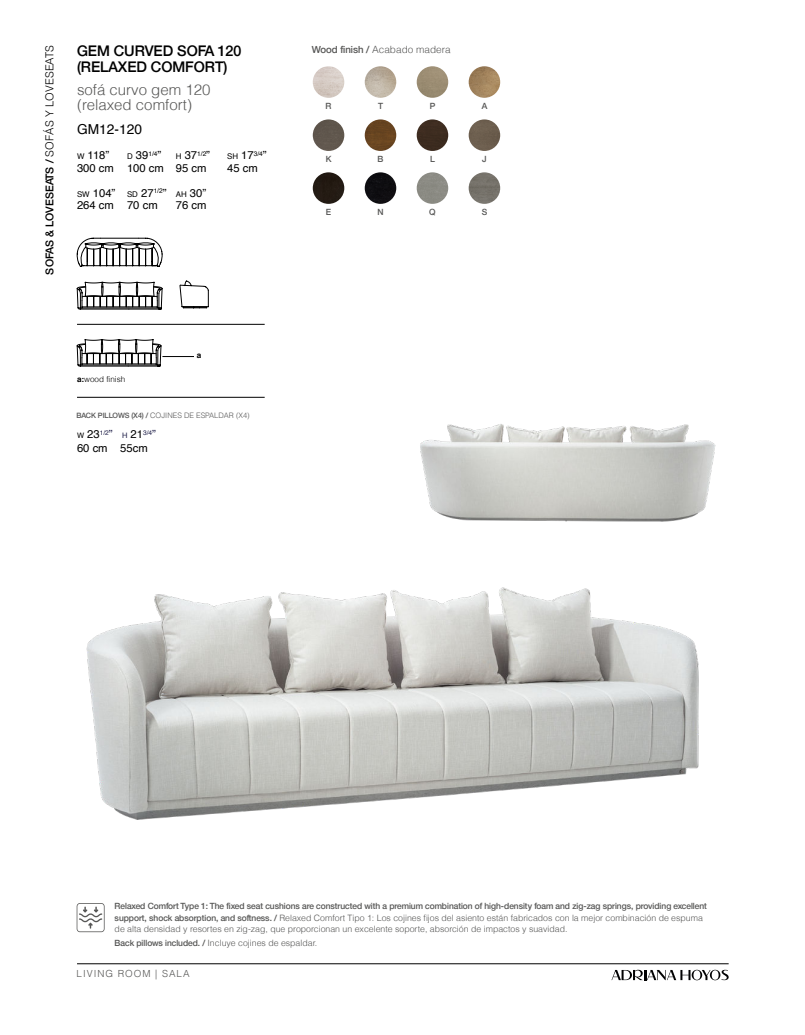
<style>
.page{position:relative;width:805px;height:1035px;background:#fff}
.page>*{position:absolute;margin:0;border:0;box-sizing:border-box;transform-origin:0 0}
.t1{font:500 15px/16.2px "Helvetica";color:#000}
.t2{font:300 15px/15px "Helvetica";color:#575756}
.t3{font:13.75px "Helvetica";color:#000}
.t4{font:11.25px/12.5px "Helvetica";color:#000}
.t5{font:11.25px "Helvetica";color:#000}
.t6{font:500 11.12px "Helvetica";letter-spacing:.01em;color:#000}
.t7{font:300 10px "Helvetica";color:#575756}
.t8{font:300 9.75px "Helvetica";letter-spacing:.1em;color:#575756}
.t9{font:300 8.75px/11.2px "Helvetica";color:#575756}
.t10{font:500 8.75px "Helvetica";color:#575756}
.t11{font:300 8.12px "Helvetica";color:#000}
.t12{font:700 8.12px "Helvetica";color:#000}
.t13{font:300 7.5px "Helvetica";color:#575757}
.t14{font:6.5px "Helvetica";color:#22224b}
.s1{font-weight:300}
.s2{font-size:7.88px}
.s3{font-style:inherit}
.s4{font-weight:700}
.s5{font-weight:500}
.s6{font-size:7.5px;color:#000}
.s7{font-size:11.25px;color:#000}
.s8{font-size:11.25px}
.s9{font-size:7.5px}
</style>
<div class="page">
<svg style="left:77px;top:238px;width:132px;height:71px"></svg>
<img style="left:420px;top:424px;width:296px;height:98px">
<hr style="left:77px;top:324px;width:187px;height:1px;background:#000">
<hr style="left:77px;top:397px;width:187px;height:1px;background:#000">
<hr style="left:162px;top:356px;width:32px;height:1px;background:#000">
<img style="left:313px;top:172px;width:31px;height:32px;border-radius:16px">
<img style="left:313px;top:119px;width:31px;height:32px;border-radius:16px">
<img style="left:313px;top:66px;width:31px;height:32px;border-radius:16px">
<img style="left:416px;top:172px;width:32px;height:32px;border-radius:16px">
<img style="left:416px;top:66px;width:32px;height:32px;border-radius:16px">
<img style="left:416px;top:119px;width:32px;height:32px;border-radius:16px">
<img style="left:468px;top:119px;width:32px;height:32px;border-radius:16px">
<img style="left:468px;top:172px;width:32px;height:32px;border-radius:16px">
<img style="left:468px;top:66px;width:32px;height:32px;border-radius:16px">
<img style="left:364px;top:119px;width:32px;height:32px;border-radius:16px">
<img style="left:364px;top:172px;width:32px;height:32px;border-radius:16px">
<img style="left:364px;top:66px;width:32px;height:32px;border-radius:16px">
<img style="left:86px;top:587px;width:613px;height:233px">
<svg style="left:77px;top:339px;width:84px;height:27px"></svg>
<hr style="left:77px;top:963px;width:651px;height:1px;background:#000">
<svg style="left:611px;top:969px;width:117px;height:11px"></svg>
<svg style="left:77px;top:903px;width:28px;height:29px"></svg>
<p class="t6" style="left:45px;top:274px;width:231px;rotate:-90deg">SOFAS &amp; LOVESEATS / <span class="s1">SOFÁS Y LOVESEATS</span></p>
<h1 class="t1" style="left:77px;top:44px;width:166px">GEM CURVED SOFA 120 (RELAXED COMFORT)</h1>
<h1 class="t2" style="left:77px;top:83px;width:135px">sofá curvo gem 120 (relaxed comfort)</h1>
<h2 class="t3" style="left:77px;top:122px;width:66px">GM12-120</h2>
<p class="t4" style="left:77px;top:149px;width:34px"><span class="s2">W</span> 118”</p>
<p class="t4" style="left:127px;top:149px;width:36px"><span class="s2">D</span> 39<sup>1/4</sup>”</p>
<p class="t4" style="left:176px;top:149px;width:36px"><span class="s2">H</span> 37<sup>1/2</sup>”</p>
<p class="t4" style="left:227px;top:149px;width:41px"><span class="s2">SH</span> 17<sup>3/4</sup>”</p>
<p class="t4" style="left:77px;top:162px;width:131px">300 <span class="s3">cm</span> 100 <span class="s3">cm</span> 95 <span class="s3">cm</span></p>
<p class="t4" style="left:227px;top:162px;width:32px">45 <span class="s3">cm</span></p>
<p class="t4" style="left:77px;top:187px;width:131px"><span class="s2">SW</span> 104” <span class="s2">SD</span> 27<sup>1/2</sup>” <span class="s2">AH</span> 30”<br>264 <span class="s3">cm</span> 70 <span class="s3">cm</span></p>
<p class="t4" style="left:176px;top:199px;width:32px">76 <span class="s3">cm</span></p>
<p class="t11" style="left:77px;top:376px;width:50px"><span class="s4">a:</span>wood finish</p>
<p class="t12" style="left:197px;top:351px;width:6px">a</p>
<p class="t13" style="left:76px;top:410px;width:175px"><span class="s5">BACK PILLOWS (X4) /</span> COJINES DE ESPALDAR (X4)</p>
<p class="t14" style="left:77px;top:428px;width:80px"><span class="s6">W</span> <span class="s7">23</span>1/2<span class="s8">”</span> <span class="s9">H</span> <span class="s7">21</span>3/4<span class="s8">”</span></p>
<p class="t5" style="left:77px;top:441px;width:72px">60 cm 55cm</p>
<p class="t7" style="left:312px;top:43px;width:140px"><span class="s5">Wood finish /</span> Acabado madera</p>
<p class="t10" style="left:325px;top:103px;width:7px">R</p>
<p class="t10" style="left:378px;top:103px;width:6px">T</p>
<p class="t10" style="left:429px;top:103px;width:7px">P</p>
<p class="t10" style="left:481px;top:103px;width:7px">A</p>
<p class="t10" style="left:325px;top:156px;width:7px">K</p>
<p class="t10" style="left:326px;top:209px;width:7px">E</p>
<p class="t10" style="left:377px;top:156px;width:7px">B</p>
<p class="t10" style="left:377px;top:209px;width:8px">N</p>
<p class="t10" style="left:430px;top:156px;width:6px">L</p>
<p class="t10" style="left:482px;top:156px;width:6px">J</p>
<p class="t10" style="left:429px;top:209px;width:8px">Q</p>
<p class="t10" style="left:481px;top:209px;width:7px">S</p>
<p class="t9" style="left:115px;top:900px;width:593px"><span class="s5">Relaxed Comfort Type 1: The fixed seat cushions are constructed with a premium combination of high-density foam and zig-zag springs, providing excellent support, shock absorption, and softness. /</span> Relaxed Comfort Tipo 1: Los cojines fijos del asiento están fabricados con la mejor combinación de espuma de alta densidad y resortes en zig-zag, que proporcionan un excelente soporte, absorción de impactos y suavidad.</p>
<p class="t9" style="left:115px;top:937px;width:204px"><span class="s5">Back pillows included. /</span> Incluye cojines de espaldar.</p>
<p class="t8" style="left:77px;top:967px;width:114px">LIVING ROOM | SALA</p>
</div>
